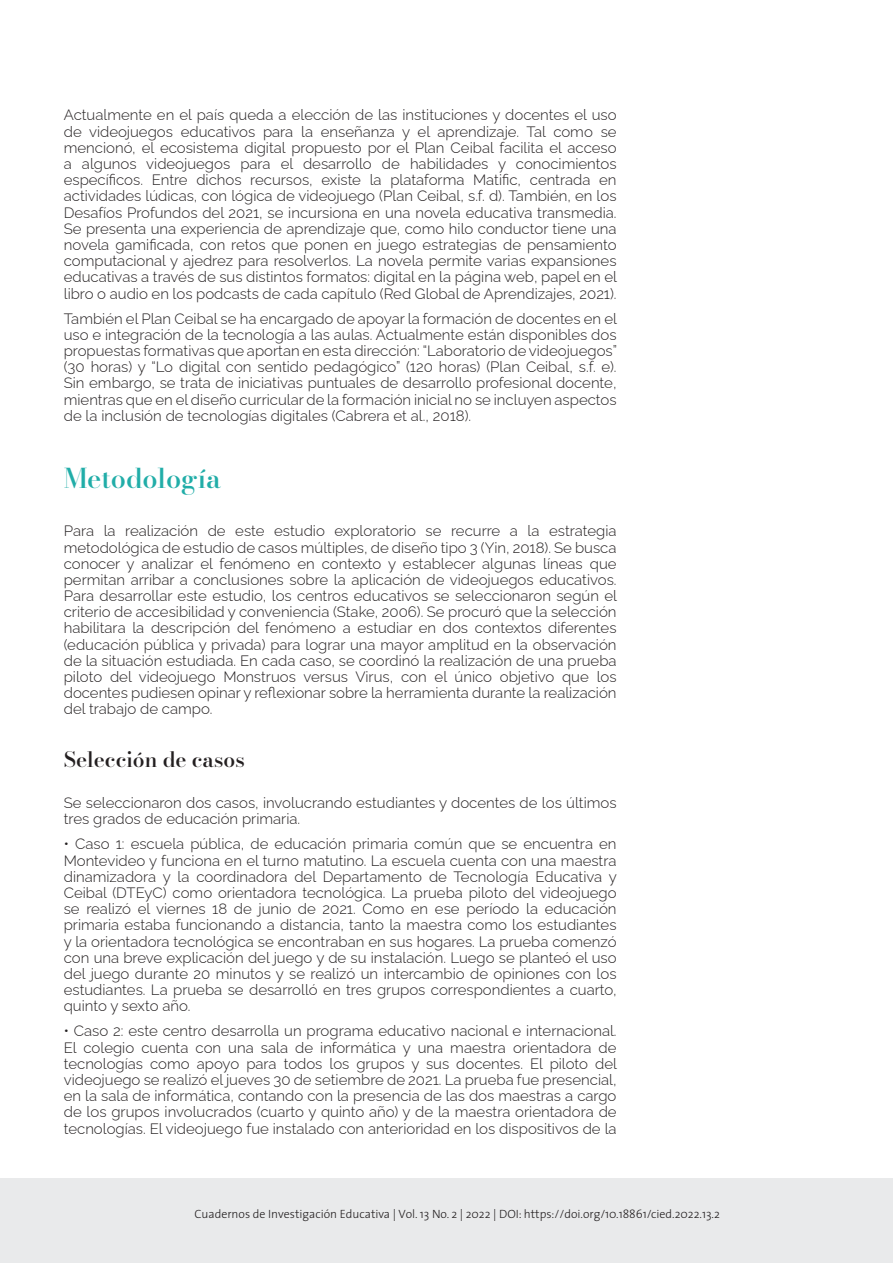
<style>
.page{position:relative;width:893px;height:1263px;background:#fff}
.page>*{position:absolute;margin:0;border:0;box-sizing:border-box;transform-origin:0 0}
.Subtítulo_1{font:500 27px "Bodoni Moda 16 pt";letter-spacing:-.005em;color:#21ada8}
.Subtítulo_2{font:500 21px "Bodoni Moda 16 pt";color:#231f20}
.t1{font:300 15px/16.2px "Raleway";color:#231f20;text-align:justify}
.t2{font:300 12px "The Sans";color:#231f20}
</style>
<div class="page">
<div style="left:0;top:1178px;width:893px;height:85px;background:#e9eaeb"></div>
<p class="t1" style="left:64px;top:105px;width:555px">Actualmente en el país queda a elección de las instituciones y docentes el uso de videojuegos educativos para la enseñanza y el aprendizaje. Tal como se mencionó, el ecosistema digital propuesto por el Plan Ceibal facilita el acceso a algunos videojuegos para el desarrollo de habilidades y conocimientos específicos. Entre dichos recursos, existe la plataforma Matific, centrada en actividades lúdicas, con lógica de videojuego (Plan Ceibal, s.f. d). También, en los Desafíos Profundos del 2021, se incursiona en una novela educativa transmedia.<br>Se presenta una experiencia de aprendizaje que, como hilo conductor tiene una novela gamificada, con retos que ponen en juego estrategias de pensamiento computacional y ajedrez para resolverlos. La novela permite varias expansiones educativas a través de sus distintos formatos: digital en la página web, papel en el libro o audio en los podcasts de cada capítulo (Red Global de Aprendizajes, 2021).</p>
<p class="t1" style="left:64px;top:309px;width:555px">También el Plan Ceibal se ha encargado de apoyar la formación de docentes en el uso e integración de la tecnología a las aulas. Actualmente están disponibles dos propuestas formativas que aportan en esta dirección: “Laboratorio de videojuegos” (30 horas) y “Lo digital con sentido pedagógico” (120 horas) (Plan Ceibal, s.f. e).<br>Sin embargo, se trata de iniciativas puntuales de desarrollo profesional docente, mientras que en el diseño curricular de la formación inicial no se incluyen aspectos de la inclusión de tecnologías digitales (Cabrera et al., 2018).</p>
<p class="Subtítulo_1" style="left:64px;top:459px;width:159px">Metodología</p>
<p class="t1" style="left:64px;top:521px;width:555px">Para la realización de este estudio exploratorio se recurre a la estrategia metodológica de estudio de casos múltiples, de diseño tipo 3 (Yin, 2018). Se busca conocer y analizar el fenómeno en contexto y establecer algunas líneas que permitan arribar a conclusiones sobre la aplicación de videojuegos educativos.<br>Para desarrollar este estudio, los centros educativos se seleccionaron según el criterio de accesibilidad y conveniencia (Stake, 2006). Se procuró que la selección habilitara la descripción del fenómeno a estudiar en dos contextos diferentes (educación pública y privada) para lograr una mayor amplitud en la observación de la situación estudiada. En cada caso, se coordinó la realización de una prueba piloto del videojuego Monstruos versus Virus, con el único objetivo que los docentes pudiesen opinar y reflexionar sobre la herramienta durante la realización del trabajo de campo.</p>
<p class="Subtítulo_2" style="left:64px;top:745px;width:182px">Selección de casos</p>
<p class="t1" style="left:64px;top:793px;width:554px">Se seleccionaron dos casos, involucrando estudiantes y docentes de los últimos tres grados de educación primaria.</p>
<p class="t1" style="left:64px;top:834px;width:555px">• Caso 1: escuela pública, de educación primaria común que se encuentra en Montevideo y funciona en el turno matutino. La escuela cuenta con una maestra dinamizadora y la coordinadora del Departamento de Tecnología Educativa y Ceibal (DTEyC) como orientadora tecnológica. La prueba piloto del videojuego se realizó el viernes 18 de junio de 2021. Como en ese período la educación primaria estaba funcionando a distancia, tanto la maestra como los estudiantes y la orientadora tecnológica se encontraban en sus hogares. La prueba comenzó con una breve explicación del juego y de su instalación. Luego se planteó el uso del juego durante 20 minutos y se realizó un intercambio de opiniones con los estudiantes. La prueba se desarrolló en tres grupos correspondientes a cuarto, quinto y sexto año.</p>
<p class="t1" style="left:64px;top:1021px;width:555px">• Caso 2: este centro desarrolla un programa educativo nacional e internacional.<br>El colegio cuenta con una sala de informática y una maestra orientadora de tecnologías como apoyo para todos los grupos y sus docentes. El piloto del videojuego se realizó el jueves 30 de setiembre de 2021. La prueba fue presencial, en la sala de informática, contando con la presencia de las dos maestras a cargo de los grupos involucrados (cuarto y quinto año) y de la maestra orientadora de tecnologías. El videojuego fue instalado con anterioridad en los dispositivos de la</p>
<p class="t2" style="left:194px;top:1204px;width:527px">Cuadernos de Investigación Educativa | Vol. 13 No. 2 | 2022 | DOI: https://doi.org/10.18861/cied.2022.13.2</p>
</div>
